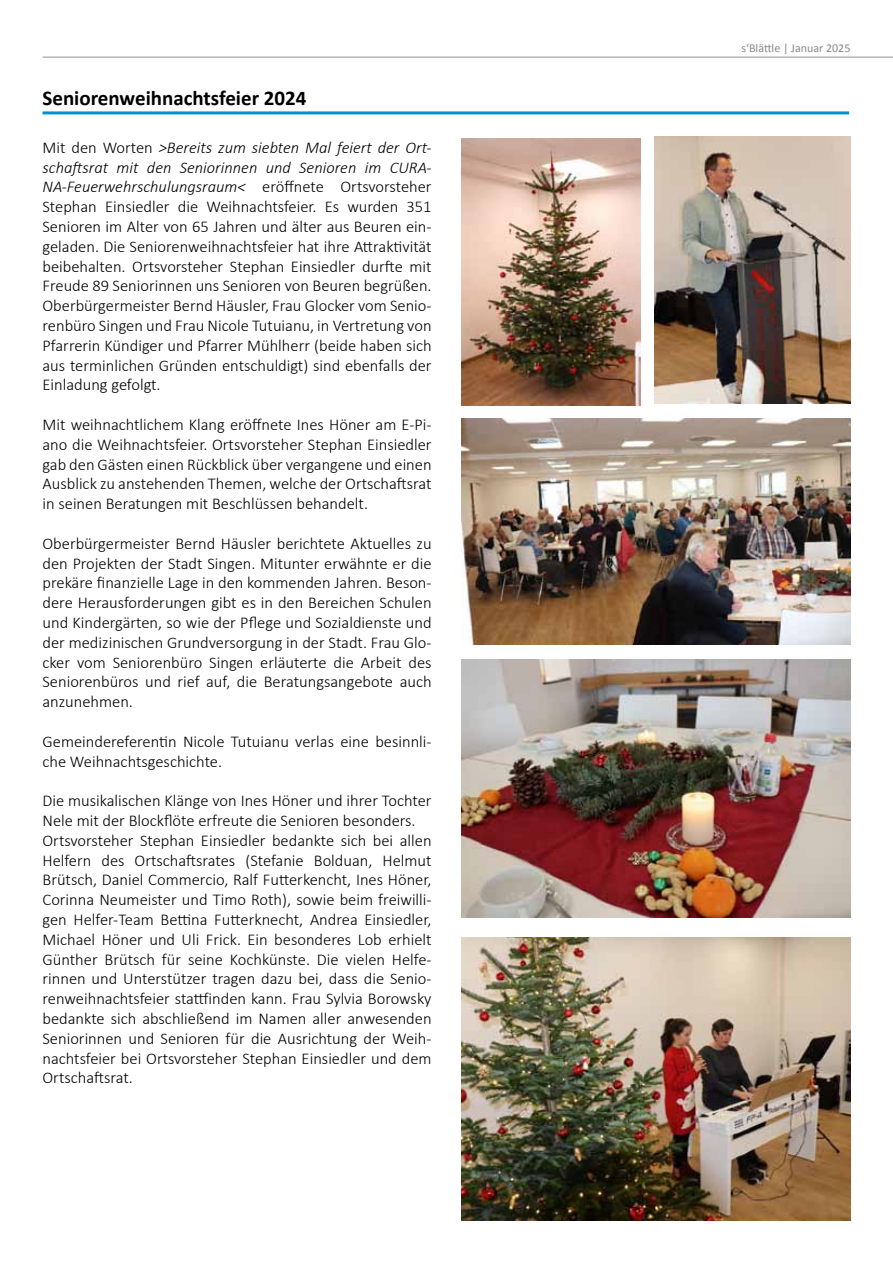
<style>
.page{position:relative;width:893px;height:1263px;background:#fff}
.page>*{position:absolute;margin:0;border:0;box-sizing:border-box;transform-origin:0 0}
.t1{font:700 21px "Calibri";color:#000}
.t2{font:300 16.5px/19.8px "Calibri";color:#000;text-align:justify}
.t3{font:12px "Calibri";color:#87888a}
.s1{font-style:italic}
</style>
<div class="page">
<hr style="left:43px;top:57px;width:850px;height:1px;background:#9c9e9f">
<hr style="left:43px;top:111px;width:806px;height:3px;background:#0091ca">
<img style="left:461px;top:138px;width:179px;height:268px">
<img style="left:655px;top:136px;width:195px;height:268px">
<img style="left:461px;top:419px;width:389px;height:225px">
<img style="left:461px;top:659px;width:389px;height:259px">
<img style="left:461px;top:938px;width:389px;height:282px">
<p class="t1" style="left:43px;top:83px;width:265px">Seniorenweihnachtsfeier 2024</p>
<p class="t2" style="left:43px;top:137px;width:391px">Mit den Worten <span class="s1">&gt;Bereits zum siebten Mal feiert der Ort&shy;schaftsrat mit den Seniorinnen und Senioren im CURA-NA-Feuerwehrschulungsraum&lt;</span> eröffnete Ortsvorsteher Stephan Einsiedler die Weihnachtsfeier. Es wurden 351<br>Senioren im Alter von 65 Jahren und älter aus Beuren ein&shy;geladen. Die Seniorenweihnachtsfeier hat ihre Attraktivität beibehalten. Ortsvorsteher Stephan Einsiedler durfte mit Freude 89 Seniorinnen uns Senioren von Beuren begrüßen.<br>Oberbürgermeister Bernd Häusler, Frau Glocker vom Senio&shy;renbüro Singen und Frau Nicole Tutuianu, in Vertretung von Pfarrerin Kündiger und Pfarrer Mühlherr (beide haben sich aus terminlichen Gründen entschuldigt) sind ebenfalls der Einladung gefolgt.</p>
<p class="t2" style="left:43px;top:414px;width:391px">Mit weihnachtlichem Klang eröffnete Ines Höner am E-Pi&shy;ano die Weihnachtsfeier. Ortsvorsteher Stephan Einsiedler gab den Gästen einen Rückblick über vergangene und einen Ausblick zu anstehenden Themen, welche der Ortschaftsrat in seinen Beratungen mit Beschlüssen behandelt.</p>
<p class="t2" style="left:43px;top:533px;width:391px">Oberbürgermeister Bernd Häusler berichtete Aktuelles zu den Projekten der Stadt Singen. Mitunter erwähnte er die prekäre finanzielle Lage in den kommenden Jahren. Beson&shy;dere Herausforderungen gibt es in den Bereichen Schulen und Kindergärten, so wie der Pflege und Sozialdienste und der medizinischen Grundversorgung in der Stadt. Frau Glo&shy;cker vom Seniorenbüro Singen erläuterte die Arbeit des Seniorenbüros und rief auf, die Beratungsangebote auch anzunehmen.</p>
<p class="t2" style="left:43px;top:731px;width:391px">Gemeindereferentin Nicole Tutuianu verlas eine besinnli&shy;che Weihnachtsgeschichte.</p>
<p class="t2" style="left:43px;top:791px;width:391px;text-align:left">Die musikalischen Klänge von Ines Höner und ihrer Tochter Nele mit der Blockflöte erfreute die Senioren besonders.<br>Ortsvorsteher Stephan Einsiedler bedankte sich bei allen Helfern des Ortschaftsrates (Stefanie Bolduan, Helmut Brütsch, Daniel Commercio, Ralf Futterkencht, Ines Höner, Corinna Neumeister und Timo Roth), sowie beim freiwilli&shy;gen Helfer-Team Bettina Futterknecht, Andrea Einsiedler, Michael Höner und Uli Frick. Ein besonderes Lob erhielt Günther Brütsch für seine Kochkünste. Die vielen Helfe&shy;rinnen und Unterstützer tragen dazu bei, dass die Senio&shy;renweihnachtsfeier stattfinden kann. Frau Sylvia Borowsky bedankte sich abschließend im Namen aller anwesenden Seniorinnen und Senioren für die Ausrichtung der Weih&shy;nachtsfeier bei Ortsvorsteher Stephan Einsiedler und dem Ortschaftsrat.</p>
<p class="t3" style="left:742px;top:39px;width:110px">s‘Blättle | Januar 2025</p>
</div>
